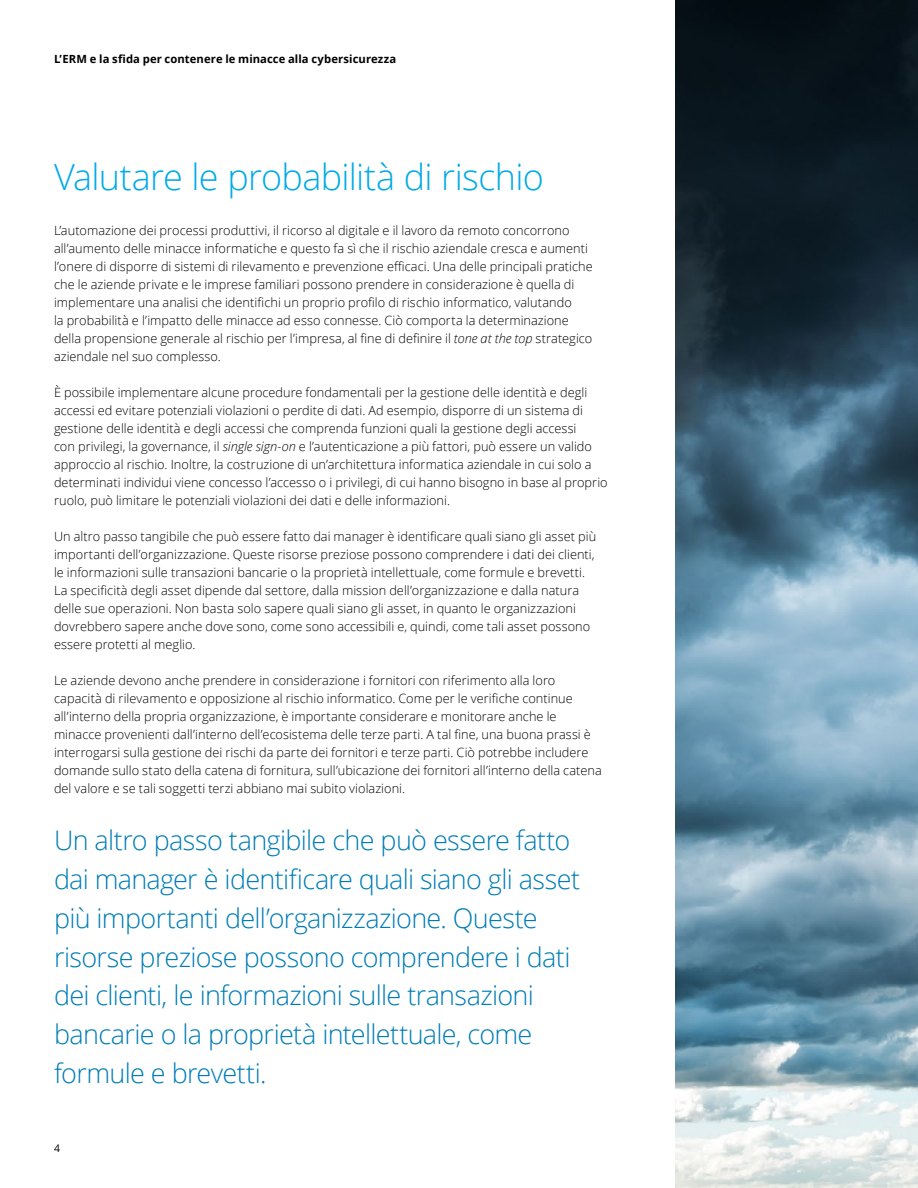
<style>
.page{position:relative;width:918px;height:1188px;background:#fff}
.page>*{position:absolute;margin:0;border:0;box-sizing:border-box;transform-origin:0 0}
.t1{font:300 36px "Open Sans";letter-spacing:-.02em;color:#00aae7}
.t2{font:300 27px/39px "Open Sans";letter-spacing:-.025em;color:#007db6}
.t3{font:300 12.75px/18px "Open Sans";letter-spacing:.005em;color:#000}
.t4{font:700 11.25px "Open Sans";letter-spacing:.005em;color:#000}
.t5{font:10.5px "Open Sans";color:#000}
.s1{font-style:italic}
</style>
<div class="page">
<img style="left:675px;top:0;width:243px;height:1188px">
<p class="t4" style="left:54px;top:51px;width:344px">L’ERM e la sfida per contenere le minacce alla cybersicurezza</p>
<h1 class="t1" style="left:54px;top:152px;width:491px">Valutare le probabilità di rischio</h1>
<p class="t3" style="left:54px;top:221px;width:540px">L’automazione dei processi produttivi, il ricorso al digitale e il lavoro da remoto concorrono all’aumento delle minacce informatiche e questo fa sì che il rischio aziendale cresca e aumenti l’onere di disporre di sistemi di rilevamento e prevenzione efficaci. Una delle principali pratiche che le aziende private e le imprese familiari possono prendere in considerazione è quella di implementare una analisi che identifichi un proprio profilo di rischio informatico, valutando<br>la probabilità e l’impatto delle minacce ad esso connesse. Ciò comporta la determinazione della propensione generale al rischio per l’impresa, al fine di definire il <span class="s1">tone at the top</span> strategico aziendale nel suo complesso.</p>
<p class="t3" style="left:54px;top:383px;width:555px">È possibile implementare alcune procedure fondamentali per la gestione delle identità e degli accessi ed evitare potenziali violazioni o perdite di dati. Ad esempio, disporre di un sistema di gestione delle identità e degli accessi che comprenda funzioni quali la gestione degli accessi<br>con privilegi, la governance, il <span class="s1">single sign-on</span> e l’autenticazione a più fattori, può essere un valido approccio al rischio. Inoltre, la costruzione di un’architettura informatica aziendale in cui solo a determinati individui viene concesso l’accesso o i privilegi, di cui hanno bisogno in base al proprio ruolo, può limitare le potenziali violazioni dei dati e delle informazioni.</p>
<p class="t3" style="left:54px;top:527px;width:544px">Un altro passo tangibile che può essere fatto dai manager è identificare quali siano gli asset più importanti dell’organizzazione. Queste risorse preziose possono comprendere i dati dei clienti, le informazioni sulle transazioni bancarie o la proprietà intellettuale, come formule e brevetti.<br>La specificità degli asset dipende dal settore, dalla mission dell’organizzazione e dalla natura delle sue operazioni. Non basta solo sapere quali siano gli asset, in quanto le organizzazioni dovrebbero sapere anche dove sono, come sono accessibili e, quindi, come tali asset possono essere protetti al meglio.</p>
<p class="t3" style="left:54px;top:671px;width:549px">Le aziende devono anche prendere in considerazione i fornitori con riferimento alla loro capacità di rilevamento e opposizione al rischio informatico. Come per le verifiche continue all’interno della propria organizzazione, è importante considerare e monitorare anche le minacce provenienti dall’interno dell’ecosistema delle terze parti. A tal fine, una buona prassi è interrogarsi sulla gestione dei rischi da parte dei fornitori e terze parti. Ciò potrebbe includere domande sullo stato della catena di fornitura, sull’ubicazione dei fornitori all’interno della catena del valore e se tali soggetti terzi abbiano mai subito violazioni.</p>
<p class="t2" style="left:54px;top:820px;width:528px">Un altro passo tangibile che può essere fatto dai manager è identificare quali siano gli asset più importanti dell’organizzazione. Queste risorse preziose possono comprendere i dati dei clienti, le informazioni sulle transazioni bancarie o la proprietà intellettuale, come formule e brevetti.</p>
<p class="t5" style="left:54px;top:1141px;width:8px">4</p>
</div>
